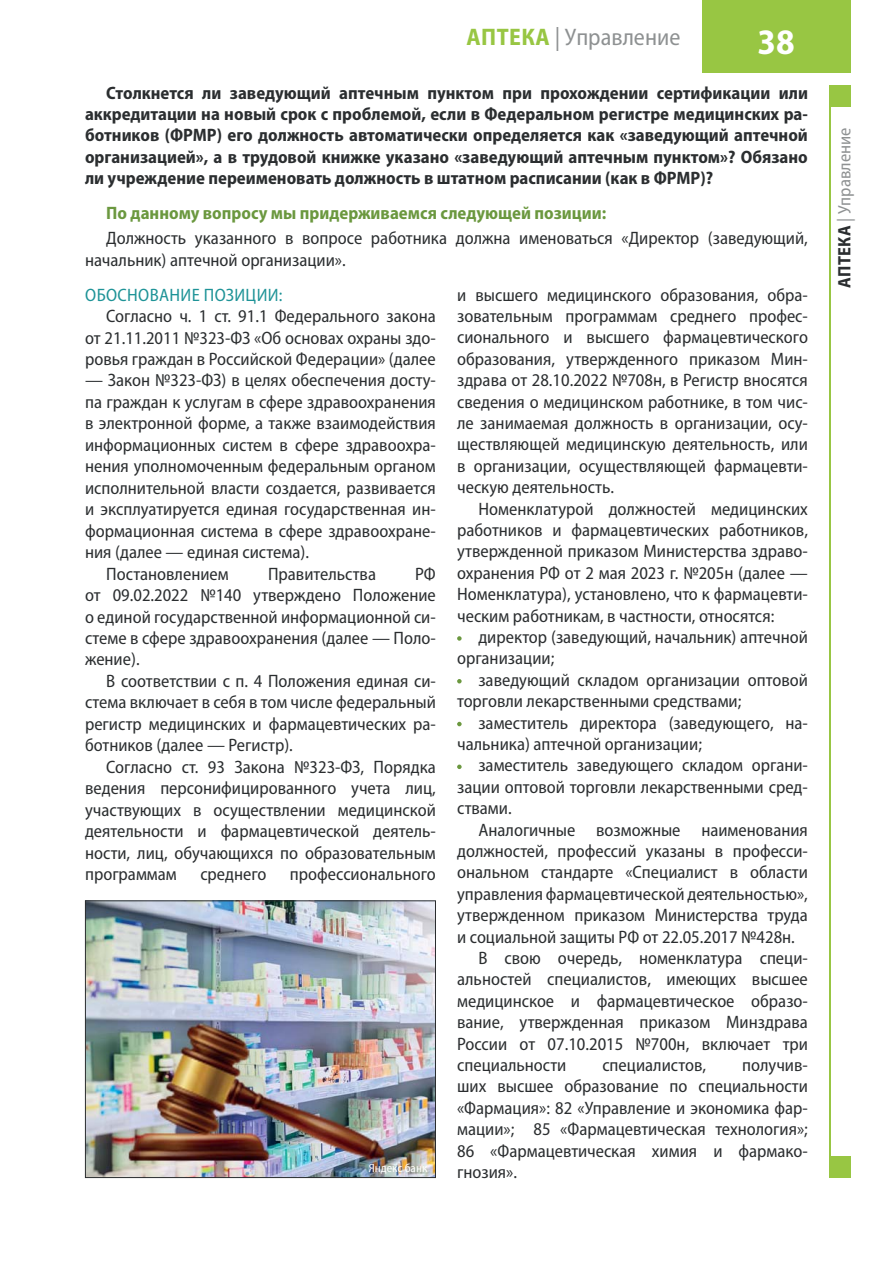
<style>
.page{position:relative;width:893px;height:1263px;background:#fff}
.page>*{position:absolute;margin:0;border:0;box-sizing:border-box;transform-origin:0 0}
.t1{font:700 semi-condensed 36px "Myriad Pro";color:#fff}
.t2{font:semi-condensed 24px "Myriad Pro";color:#8e9192}
.t3{font:semi-condensed 18px/21.5px "Myriad Pro";color:#2b2e30;text-align:justify}
.t4{font:700 semi-condensed 18px/21.5px "Myriad Pro";color:#2b2e30;text-align:justify}
.t5{font:700 semi-condensed 18px "Myriad Pro";color:#6b983f}
.t6{font:semi-condensed 18px "Myriad Pro";letter-spacing:.02em;color:#1e9397}
.t7{font:semi-condensed 18px "Myriad Pro";color:#8e9192}
.t8{font:semi-condensed 12px "Myriad Pro";color:#fff}
.s1{font-weight:700;color:#98c643}
.s2{font-weight:700;color:#2b2e30}
</style>
<div class="page">
<div style="left:702px;top:0;width:148px;height:72px;background:#98c643"></div>
<hr style="left:829px;top:85px;width:1px;height:1093px;background:#98c643">
<div style="left:829px;top:85px;width:21px;height:21px;background:#98c643"></div>
<div style="left:829px;top:1157px;width:21px;height:21px;background:#98c643"></div>
<svg style="left:457px;top:636px;width:5px;height:5px"></svg>
<svg style="left:457px;top:679px;width:5px;height:4px"></svg>
<svg style="left:457px;top:722px;width:5px;height:4px"></svg>
<svg style="left:457px;top:764px;width:5px;height:5px"></svg>
<img style="left:87px;top:902px;width:347px;height:274px">
<div style="left:85px;top:900px;width:351px;height:278px;border:1px solid #2b2e30"></div>
<h2 class="t2" style="left:466px;top:28px;width:215px"><span class="s1">АПТЕКА</span> | Управление</h2>
<h1 class="t1" style="left:757px;top:21px;width:39px">38</h1>
<p class="t4" style="left:85px;top:82px;width:724px;text-indent:21px">Столкнется ли заведующий аптечным пунктом при прохождении сертификации или аккредитации на новый срок с проблемой, если в Федеральном регистре медицинских ра&shy;ботников (ФРМР) его должность автоматически определяется как «заведующий аптечной организацией», а в трудовой книжке указано «заведующий аптечным пунктом»? Обязано ли учреждение переименовать должность в штатном расписании (как в ФРМР)?</p>
<p class="t5" style="left:106px;top:202px;width:501px">По данному вопросу мы придерживаемся следующей позиции:</p>
<p class="t3" style="left:85px;top:229px;width:724px;text-indent:21px">Должность указанного в вопросе работника должна именоваться «Директор (заведующий, начальник) аптечной организации».</p>
<p class="t6" style="left:85px;top:288px;width:199px">ОБОСНОВАНИЕ ПОЗИЦИИ:</p>
<p class="t3" style="left:85px;top:307px;width:352px;text-indent:21px">Согласно ч. 1 ст. 91.1 Федерального закона от 21.11.2011 №323-ФЗ «Об основах охраны здо&shy;ровья граждан в Российской Федерации» (далее</p>
<p class="t3" style="left:85px;top:372px;width:352px">— Закон №323-ФЗ) в целях обеспечения досту-</p>
<p class="t3" style="left:85px;top:393px;width:352px">па граждан к услугам в сфере здравоохранения</p>
<p class="t3" style="left:85px;top:414px;width:352px">в электронной форме, а также взаимодействия</p>
<p class="t3" style="left:85px;top:436px;width:352px">информационных систем в сфере здравоохра-</p>
<p class="t3" style="left:85px;top:457px;width:352px">нения уполномоченным федеральным органом</p>
<p class="t3" style="left:85px;top:479px;width:352px">исполнительной власти создается, развивается</p>
<p class="t3" style="left:85px;top:500px;width:352px">и эксплуатируется единая государственная ин-</p>
<p class="t3" style="left:85px;top:522px;width:352px">формационная система в сфере здравоохране-</p>
<p class="t3" style="left:85px;top:543px;width:225px">ния (далее — единая система).</p>
<p class="t3" style="left:106px;top:565px;width:124px">Постановлением</p>
<p class="t3" style="left:268px;top:565px;width:110px">Правительства</p>
<p class="t3" style="left:457px;top:286px;width:352px">и высшего медицинского образования, обра&shy;зовательным программам среднего профес&shy;сионального и высшего фармацевтического образования, утвержденного приказом Мин&shy;здрава от 28.10.2022 №708н, в Регистр вносятся сведения о медицинском работнике, в том чис&shy;ле занимаемая должность в организации, осу&shy;ществляющей медицинскую деятельность, или в организации, осуществляющей фармацевти&shy;ческую деятельность.</p>
<p class="t3" style="left:457px;top:500px;width:352px;text-indent:21px">Номенклатурой должностей медицинских работников и фармацевтических работников, утвержденной приказом Министерства здраво&shy;охранения РФ от 2 мая 2023 г. №205н (далее — Номенклатура), установлено, что к фармацевти&shy;ческим работникам, в частности, относятся:</p>
<p class="t3" style="left:457px;top:628px;width:352px;text-indent:21px">директор (заведующий, начальник) аптечной организации;</p>
<p class="t3" style="left:457px;top:671px;width:352px;text-indent:21px">заведующий складом организации оптовой торговли лекарственными средствами;</p>
<p class="t3" style="left:457px;top:714px;width:352px;text-indent:21px">заместитель директора (заведующего, на&shy;чальника) аптечной организации;</p>
<p class="t3" style="left:457px;top:756px;width:352px;text-indent:21px">заместитель заведующего складом органи&shy;зации оптовой торговли лекарственными сред&shy;ствами.</p>
<p class="t3" style="left:478px;top:821px;width:331px">Аналогичные возможные наименования</p>
<p class="t3" style="left:457px;top:842px;width:352px">должностей, профессий указаны в професси-</p>
<p class="t3" style="left:457px;top:863px;width:352px">ональном стандарте «Специалист в области</p>
<p class="t3" style="left:457px;top:885px;width:352px">управления фармацевтической деятельностью»,</p>
<p class="t3" style="left:457px;top:906px;width:352px">утвержденном приказом Министерства труда</p>
<p class="t3" style="left:457px;top:928px;width:339px">и социальной защиты РФ от 22.05.2017 №428н.</p>
<p class="t3" style="left:478px;top:949px;width:331px">В свою очередь, номенклатура специ-</p>
<p class="t3" style="left:457px;top:970px;width:352px">альностей специалистов, имеющих высшее</p>
<p class="t3" style="left:457px;top:992px;width:352px">медицинское и фармацевтическое образо-</p>
<p class="t3" style="left:457px;top:1013px;width:352px">вание, утвержденная приказом Минздрава</p>
<p class="t3" style="left:457px;top:1035px;width:352px">России от 07.10.2015 №700н, включает три</p>
<p class="t3" style="left:457px;top:1056px;width:111px">специальности</p>
<p class="t3" style="left:602px;top:1056px;width:105px">специалистов,</p>
<p class="t3" style="left:85px;top:565px;width:352px;text-indent:330px">РФ от 09.02.2022 №140 утверждено Положение о единой государственной информационной си&shy;стеме в сфере здравоохранения (далее — Поло&shy;жение).</p>
<p class="t3" style="left:85px;top:672px;width:352px;text-indent:21px">В соответствии с п. 4 Положения единая си&shy;стема включает в себя в том числе федеральный регистр медицинских и фармацевтических ра&shy;ботников (далее — Регистр).</p>
<p class="t3" style="left:85px;top:758px;width:352px;text-indent:21px">Согласно ст. 93 Закона №323-ФЗ, Порядка ведения персонифицированного учета лиц, участвующих в осуществлении медицинской деятельности и фармацевтической деятель&shy;ности, лиц, обучающихся по образовательным программам</p>
<p class="t3" style="left:200px;top:865px;width:68px">среднего</p>
<p class="t3" style="left:290px;top:865px;width:147px">профессионального</p>
<p class="t3" style="left:457px;top:1056px;width:352px;text-indent:285px">получив&shy;ших высшее образование по специальности «Фармация»: 82 «Управление и экономика фар&shy;мации»; 85 «Фармацевтическая технология»; 86 «Фармацевтическая химия и фармако&shy;гнозия».</p>
<p class="t8" style="left:369px;top:1163px;width:60px">Яндекс банк</p>
<p class="t7" style="left:838px;top:288px;width:162px;rotate:-90deg"><span class="s2">АПТЕКА</span> | Управление</p>
</div>
